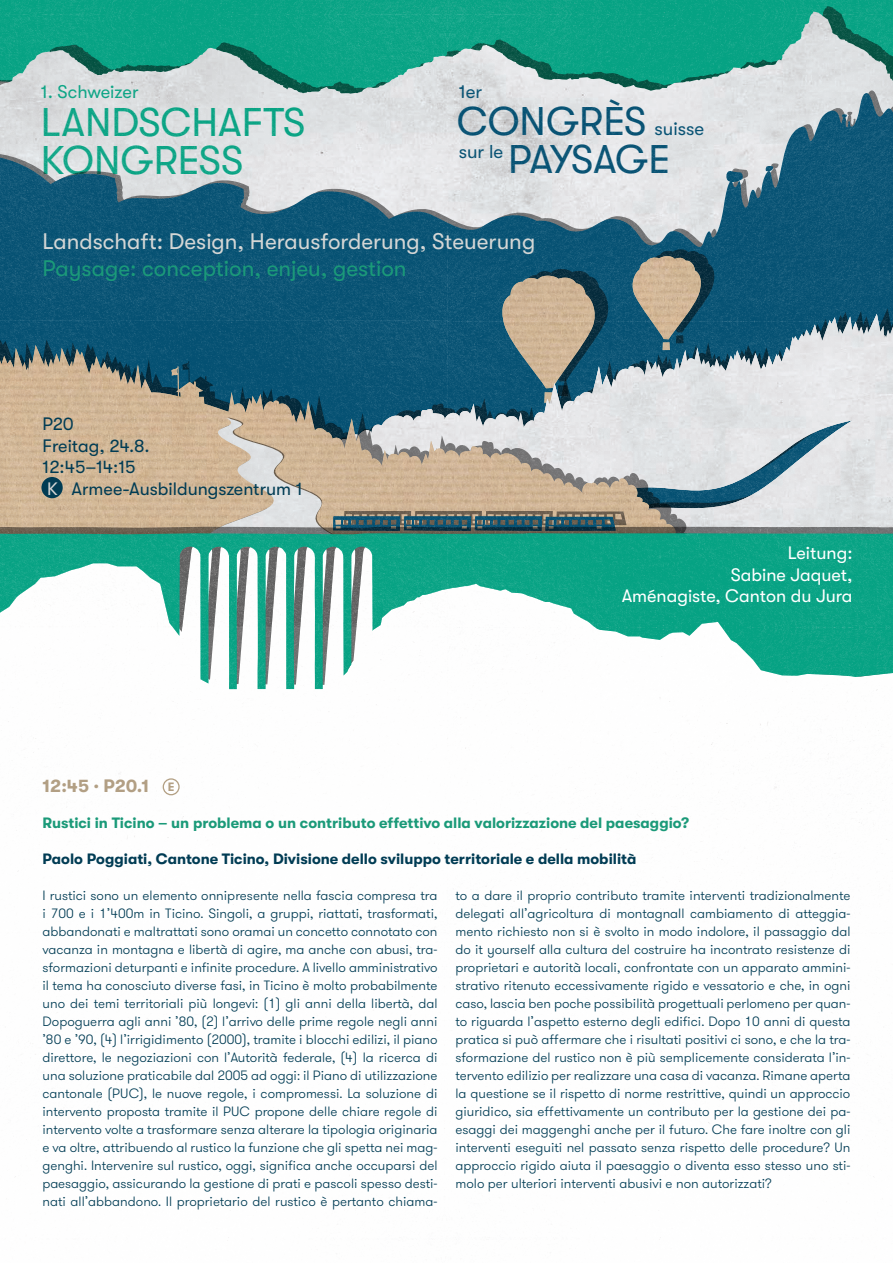
<style>
.page{position:relative;width:893px;height:1263px;background:#fff}
.page>*{position:absolute;margin:0;border:0;box-sizing:border-box;transform-origin:0 0}
.t1{font:40.05px/37.8px "GT Walsheim";color:#07a383}
.t2{font:40.05px/37.7px "GT Walsheim";letter-spacing:-.005em;color:#045072}
.t3{font:22.5px "GT Walsheim";color:#d4d6d5}
.t4{font:22.5px "GT Walsheim";color:#1b9a79}
.t5{font:18.6px "GT Walsheim";color:#045072}
.t6{font:18.3px "GT Walsheim";color:#07a383}
.t7{font:18px/21.6px "GT Walsheim";color:#013c54}
.t8{font:18px/21.6px "GT Walsheim";color:#fff;text-align:right}
.t9{font:700 18px "GT Walsheim";color:#b29f84}
.t10{font:700 15px "GT Walsheim";color:#1b9a79}
.t11{font:700 15px "GT Walsheim";color:#013c54}
.t12{font:300 13.5px/18px "GT Walsheim";color:#013c54;text-align:justify}
.t13{font:700 12.15px "GT Walsheim";color:#b3a084}
.s1{color:#d4d6d5}
</style>
<div class="page">
<img style="left:0;top:0;width:893px;height:1177px">
<div style="left:41px;top:477px;width:22px;height:21px;background:#013c54;border-radius:50%"></div>
<div style="left:163px;top:778px;width:17px;height:17px;border:1px solid #b3a084;border-radius:50%"></div>
<h3 class="t5" style="left:459px;top:81px;width:25px">1er</h3>
<h3 class="t6" style="left:41px;top:82px;width:99px">1. Schweizer</h3>
<h1 class="t1" style="left:41px;top:104px;width:266px">LANDSCHAFTS<br>KONGRESS</h1>
<h1 class="t2" style="left:508px;top:103px;width:163px;text-indent:-51px">CONGRÈS<br>PAYSAGE</h1>
<h3 class="t5" style="left:655px;top:118px;width:51px">suisse</h3>
<h3 class="t5" style="left:459px;top:141px;width:46px">sur le</h3>
<h2 class="t3" style="left:43px;top:228px;width:494px">Landschaft: Design, Herausforderung, Steuerung</h2>
<h2 class="t4" style="left:43px;top:255px;width:366px">Paysage: conception, enjeu, gestion</h2>
<h3 class="t7" style="left:43px;top:413px;width:262px">P20<br>Freitag, 24.8.<br>12:45–14:15<br><span class="s1">K</span> Armee-Ausbildungszentrum 1</h3>
<h3 class="t8" style="left:622px;top:542px;width:232px">Leitung:<br>Sabine Jaquet,<br>Aménagiste, Canton du Jura</h3>
<h3 class="t9" style="left:43px;top:776px;width:108px">12:45 · P20.1</h3>
<p class="t10" style="left:43px;top:814px;width:648px">Rustici in Ticino – un problema o un contributo effettivo alla valorizzazione del paesaggio?</p>
<p class="t11" style="left:43px;top:850px;width:595px">Paolo Poggiati, Cantone Ticino, Divisione dello sviluppo territoriale e della mobilità</p>
<p class="t13" style="left:168px;top:780px;width:8px">E</p>
<p class="t12" style="left:43px;top:887px;width:396px">I rustici sono un elemento onnipresente nella fascia compresa tra i 700 e i 1’400m in Ticino. Singoli, a gruppi, riattati, trasformati, abbandonati e maltrattati sono oramai un concetto connotato con vacanza in montagna e libertà di agire, ma anche con abusi, tra&shy;sformazioni deturpanti e infinite procedure. A livello amministrativo il tema ha conosciuto diverse fasi, in Ticino è molto probabilmente uno dei temi territoriali più longevi: (1) gli anni della libertà, dal Dopoguerra agli anni ’80, (2) l’arrivo delle prime regole negli anni ’80 e ’90, (4) l’irrigidimento (2000), tramite i blocchi edilizi, il piano direttore, le negoziazioni con l’Autorità federale, (4) la ricerca di una soluzione praticabile dal 2005 ad oggi: il Piano di utilizzazione cantonale (PUC), le nuove regole, i compromessi. La soluzione di intervento proposta tramite il PUC propone delle chiare regole di intervento volte a trasformare senza alterare la tipologia originaria e va oltre, attribuendo al rustico la funzione che gli spetta nei mag&shy;genghi. Intervenire sul rustico, oggi, significa anche occuparsi del paesaggio, assicurando la gestione di prati e pascoli spesso desti&shy;nati all’abbandono. Il proprietario del rustico è pertanto chiama-</p>
<p class="t12" style="left:455px;top:886px;width:396px">to a dare il proprio contributo tramite interventi tradizionalmente delegati all’agricoltura di montagnaIl cambiamento di atteggia&shy;mento richiesto non si è svolto in modo indolore, il passaggio dal do it yourself alla cultura del costruire ha incontrato resistenze di proprietari e autorità locali, confrontate con un apparato ammini&shy;strativo ritenuto eccessivamente rigido e vessatorio e che, in ogni caso, lascia ben poche possibilità progettuali perlomeno per quan&shy;to riguarda l’aspetto esterno degli edifici. Dopo 10 anni di questa pratica si può affermare che i risultati positivi ci sono, e che la tra&shy;sformazione del rustico non è più semplicemente considerata l’in&shy;tervento edilizio per realizzare una casa di vacanza. Rimane aperta la questione se il rispetto di norme restrittive, quindi un approccio giuridico, sia effettivamente un contributo per la gestione dei pa&shy;esaggi dei maggenghi anche per il futuro. Che fare inoltre con gli interventi eseguiti nel passato senza rispetto delle procedure? Un approccio rigido aiuta il paesaggio o diventa esso stesso uno sti&shy;molo per ulteriori interventi abusivi e non autorizzati?</p>
</div>
